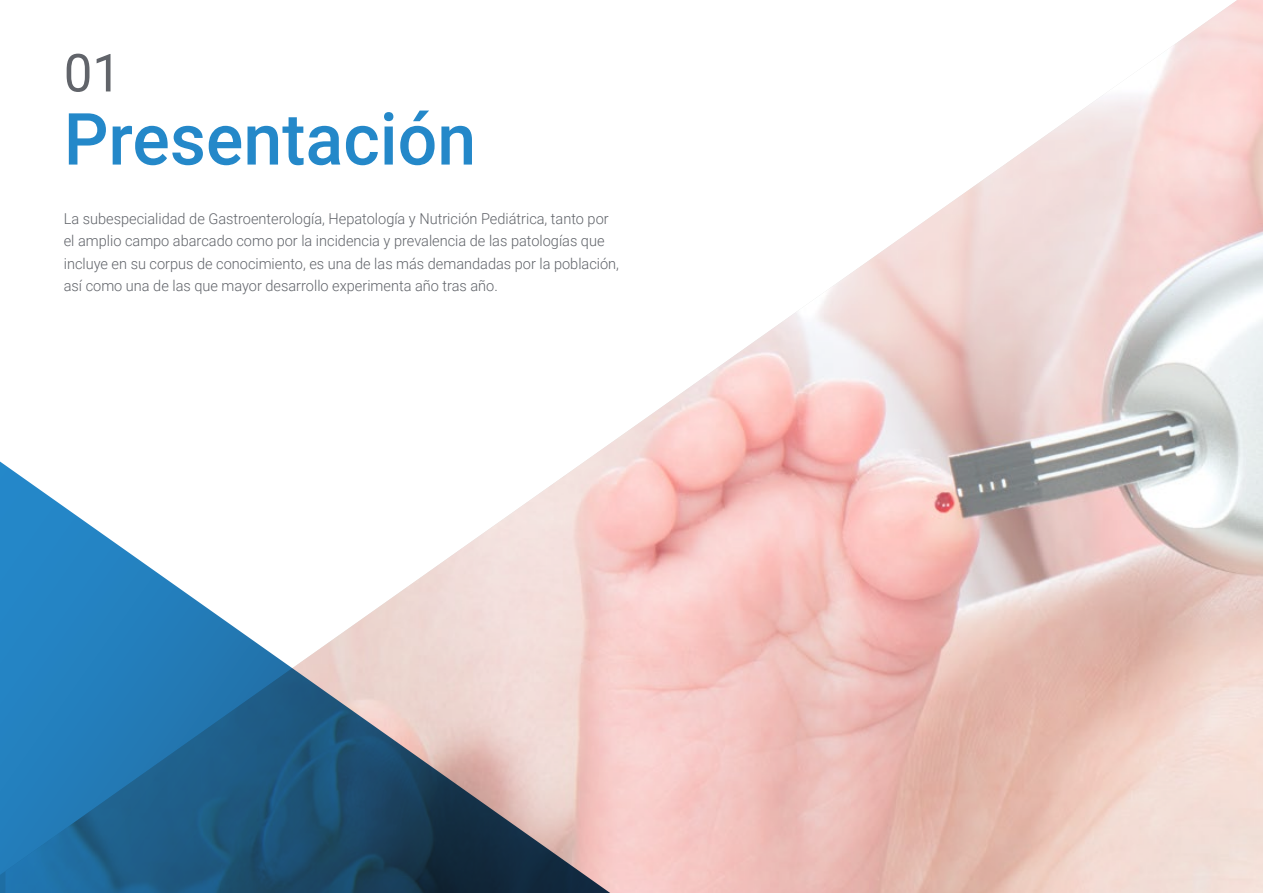
<style>
.page{position:relative;width:1263px;height:893px;background:#fff}
.page>*{position:absolute;margin:0;border:0;box-sizing:border-box;transform-origin:0 0}
.t1{font:500 72px "Roboto";color:#2488c9}
.t2{font:52.5px "Roboto";color:#61646a}
.t3{font:300 15px/22.5px "Roboto";color:#61646a}
</style>
<div class="page">
<img style="left:607px;top:0;width:656px;height:893px">
<svg style="left:0;top:446px;width:640px;height:447px"></svg>
<h2 class="t2" style="left:64px;top:36px;width:59px">01</h2>
<h1 class="t1" style="left:64px;top:89px;width:414px">Presentación</h1>
<p class="t3" style="left:64px;top:207px;width:557px">La subespecialidad de Gastroenterología, Hepatología y Nutrición Pediátrica, tanto por el amplio campo abarcado como por la incidencia y prevalencia de las patologías que incluye en su corpus de conocimiento, es una de las más demandadas por la población, así como una de las que mayor desarrollo experimenta año tras año.</p>
</div>
